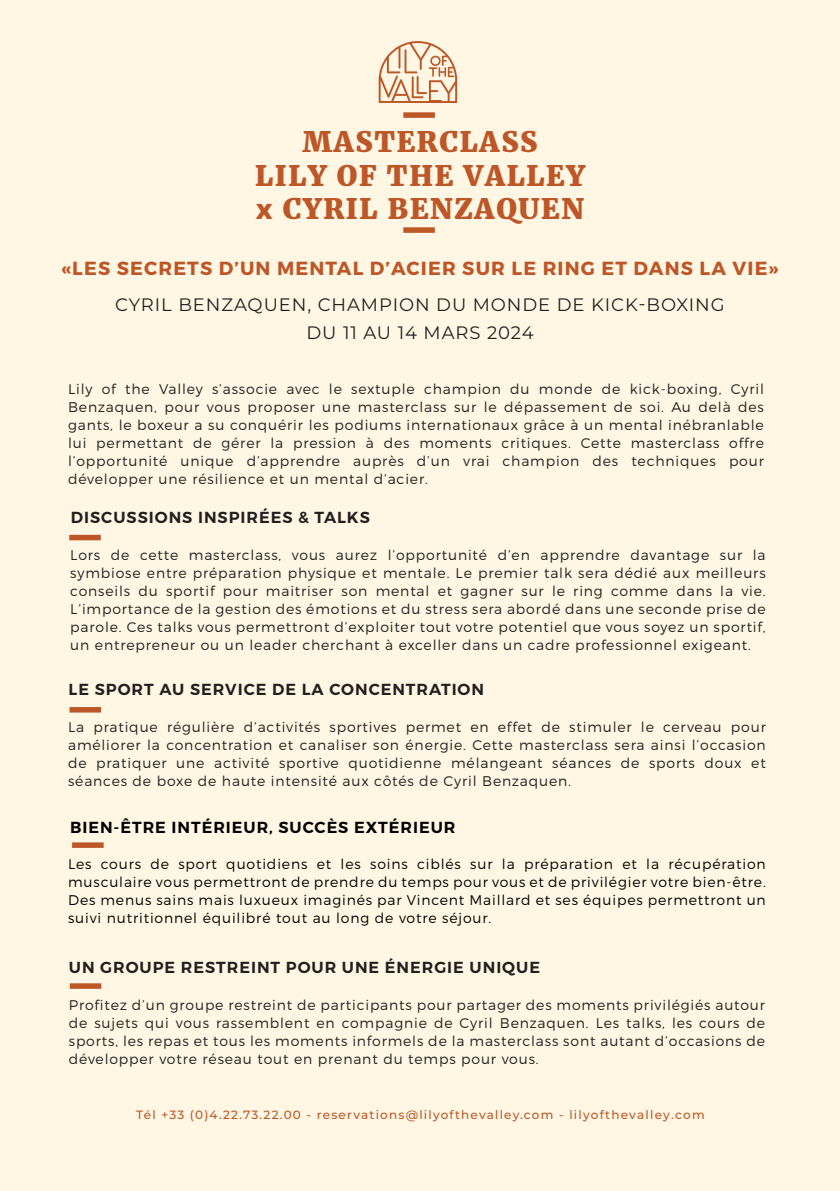
<style>
.page{position:relative;width:840px;height:1191px;background:#fff}
.page>*{position:absolute;margin:0;border:0;box-sizing:border-box;transform-origin:0 0}
.t1{font:800 28px "Merriweather";letter-spacing:.06em;color:#bd5728}
.t2{font:700 19px "Montserrat";letter-spacing:.06em;color:#bd5728}
.t3{font:18px "Montserrat";letter-spacing:.05em;color:#231f20}
.t4{font:600 16px "Montserrat";letter-spacing:.06em;color:#231f20}
.t5{font:600 16px "Montserrat";letter-spacing:.06em;color:#000}
.t6{font:300 14px/18px "Montserrat";letter-spacing:.06em;color:#231f20;text-align:justify}
.t7{font:300 14px/18px "Montserrat";letter-spacing:.06em;color:#000;text-align:justify}
.t8{font:500 12px "Montserrat";letter-spacing:.1em;color:#bd5728}
.s1{font-family:"Montserrat";font-weight:700}
</style>
<div class="page">
<div style="left:0;top:0;width:839px;height:1191px;background:#fff7e3"></div>
<div style="left:69px;top:535px;width:32px;height:5px;background:#bd5728"></div>
<div style="left:69px;top:707px;width:32px;height:5px;background:#bd5728"></div>
<div style="left:72px;top:842px;width:32px;height:6px;background:#bd5728"></div>
<div style="left:70px;top:983px;width:31px;height:5px;background:#bd5728"></div>
<div style="left:403px;top:112px;width:31px;height:6px;background:#bd5728"></div>
<svg style="left:378px;top:41px;width:79px;height:62px"></svg>
<div style="left:403px;top:227px;width:31px;height:6px;background:#bd5728"></div>
<p class="t1" style="left:302px;top:124px;width:236px">MASTERCLASS</p>
<p class="t1" style="left:255px;top:158px;width:331px">LILY OF THE VALLEY</p>
<p class="t1" style="left:256px;top:192px;width:329px"><span class="s1">x</span> CYRIL BENZAQUEN</p>
<p class="t2" style="left:62px;top:256px;width:717px">«LES SECRETS D’UN MENTAL D’ACIER SUR LE RING ET DANS LA VIE»</p>
<p class="t3" style="left:115px;top:292px;width:610px">CYRIL BENZAQUEN, CHAMPION DU MONDE DE KICK-BOXING</p>
<p class="t3" style="left:306px;top:320px;width:228px">DU 11 AU 14 MARS 2024</p>
<p class="t6" style="left:68px;top:380px;width:697px">Lily of the Valley s’associe avec le sextuple champion du monde de kick-boxing, Cyril Benzaquen, pour vous proposer une masterclass sur le dépassement de soi. Au delà des gants, le boxeur a su conquérir les podiums internationaux grâce à un mental inébranlable lui permettant de gérer la pression à des moments critiques. Cette masterclass offre l’opportunité unique d’apprendre auprès d’un vrai champion des techniques pour développer une résilience et un mental d’acier.</p>
<p class="t4" style="left:71px;top:507px;width:300px">DISCUSSIONS INSPIRÉES &amp; TALKS</p>
<p class="t6" style="left:70px;top:545px;width:696px">Lors de cette masterclass, vous aurez l’opportunité d’en apprendre davantage sur la symbiose entre préparation physique et mentale. Le premier talk sera dédié aux meilleurs conseils du sportif pour maitriser son mental et gagner sur le ring comme dans la vie.<br>L’importance de la gestion des émotions et du stress sera abordé dans une seconde prise de parole. Ces talks vous permettront d’exploiter tout votre potentiel que vous soyez un sportif, un entrepreneur ou un leader cherchant à exceller dans un cadre professionnel exigeant.</p>
<p class="t4" style="left:69px;top:680px;width:417px">LE SPORT AU SERVICE DE LA CONCENTRATION</p>
<p class="t6" style="left:68px;top:718px;width:699px">La pratique régulière d’activités sportives permet en effet de stimuler le cerveau pour améliorer la concentration et canaliser son énergie. Cette masterclass sera ainsi l’occasion de pratiquer une activité sportive quotidienne mélangeant séances de sports doux et séances de boxe de haute intensité aux côtés de Cyril Benzaquen.</p>
<p class="t5" style="left:70px;top:817px;width:386px">BIEN-ÊTRE INTÉRIEUR, SUCCÈS EXTÉRIEUR</p>
<p class="t7" style="left:68px;top:855px;width:698px">Les cours de sport quotidiens et les soins ciblés sur la préparation et la récupération musculaire vous permettront de prendre du temps pour vous et de privilégier votre bien-être.<br>Des menus sains mais luxueux imaginés par Vincent Maillard et ses équipes permettront un suivi nutritionnel équilibré tout au long de votre séjour.</p>
<p class="t4" style="left:69px;top:957px;width:472px">UN GROUPE RESTREINT POUR UNE ÉNERGIE UNIQUE</p>
<p class="t6" style="left:69px;top:995px;width:697px">Profitez d’un groupe restreint de participants pour partager des moments privilégiés autour de sujets qui vous rassemblent en compagnie de Cyril Benzaquen. Les talks, les cours de sports, les repas et tous les moments informels de la masterclass sont autant d’occasions de développer votre réseau tout en prenant du temps pour vous.</p>
<p class="t8" style="left:136px;top:1106px;width:569px">Tél +33 (0)4.22.73.22.00 - reservations@lilyofthevalley.com - lilyofthevalley.com</p>
</div>
